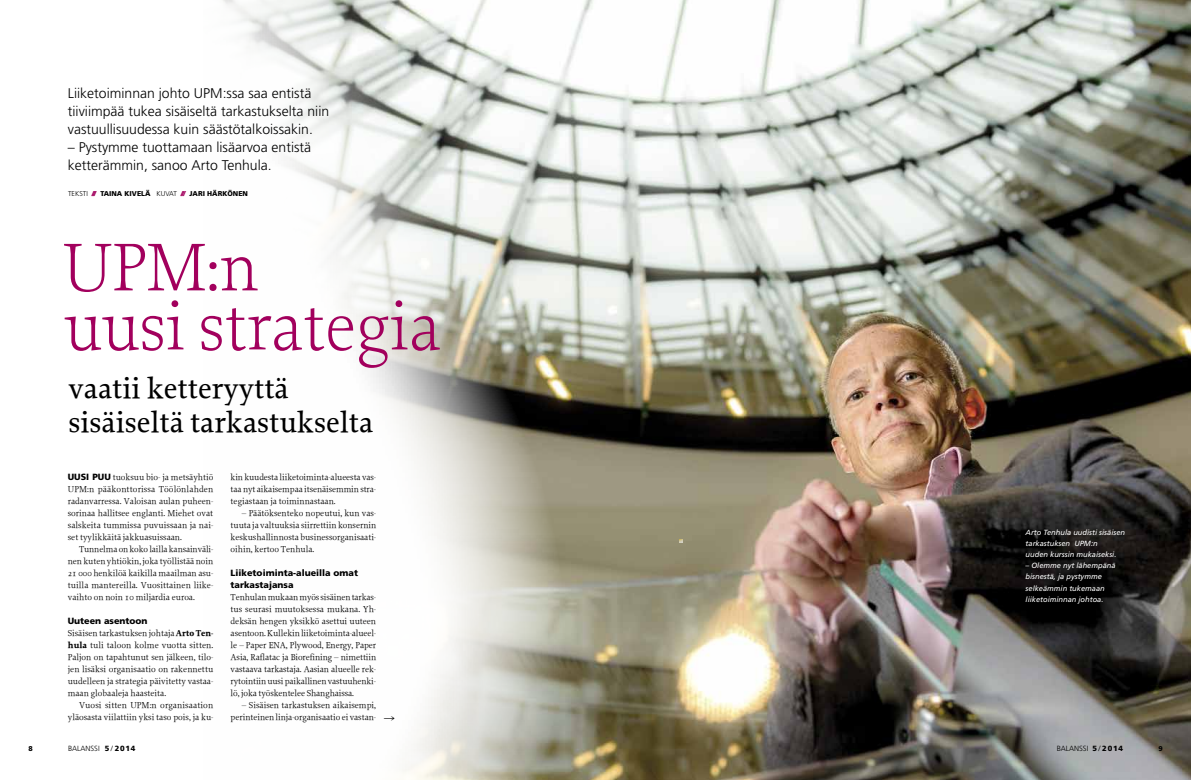
<style>
.page{position:relative;width:1191px;height:780px;background:#fff}
.page>*{position:absolute;margin:0;border:0;box-sizing:border-box;transform-origin:0 0}
.t1{font:300 71px/59px "Proforma";letter-spacing:-.01em;color:#a2005d}
.t2{font:500 30px/34px "Proforma";color:#000}
.t3{font:300 14px/18px "Frutiger LT Std";color:#000}
.t4{font:9px/12px "Proforma";color:#000;text-align:justify}
.t5{font:900 9px/12px "Frutiger LT Std";color:#000}
.t6{font:italic 7.5px/11px "Frutiger LT Std";color:#fff}
.t7{font:300 7.5px "Frutiger LT Std";color:#000}
.t8{font:900 7px "Frutiger LT Std";color:#000}
.t9{font:300 7px "Frutiger LT Std";color:#000}
.s1{color:#a2005d}
.s2{font-weight:300}
.s3{font-family:"Frutiger LT Std";font-weight:900}
.s4{font-weight:700}
.s5{font-weight:900}
</style>
<div class="page">
<img style="left:566px;top:0;width:625px;height:780px">
<svg style="left:223px;top:0;width:343px;height:780px"></svg>
<svg style="left:384px;top:715px;width:10px;height:5px"></svg>
<h3 class="t3" style="left:68px;top:85px;width:263px">Liiketoiminnan johto U PM:ssa saa entistä tiiviimpää tukea sisäiseltä tarkastukselta niin vastuullisuudessa kuin säästötalkoissakin.</h3>
<h3 class="t3" style="left:68px;top:139px;width:245px">– Pystymme tuottamaan lisäarvoa entistä ketterämmin, sanoo Arto Tenhula.</h3>
<p class="t9" style="left:68px;top:190px;width:15px">Teksti</p>
<p class="t8" style="left:92px;top:190px;width:158px"><span class="s1">///</span> taina kivelä <span class="s2">Kuvat</span> <span class="s1">///</span> jari härkönen</p>
<h1 class="t1" style="left:63px;top:237px;width:380px">UPM:n<br>uusi strategia</h1>
<h2 class="t2" style="left:69px;top:370px;width:306px">vaatii ketteryyttä sisäiseltä tarkastukselta</h2>
<p class="t4" style="left:68px;top:471px;width:147px"><span class="s3">UUSI PUU</span> tuoksuu bio- ja metsäyhtiö UPM:n pääkonttorissa Töölönlahden radanvarressa. Valoisan aulan puheen&shy;sorinaa hallitsee englanti. Miehet ovat salskeita tummissa puvuissaan ja nai&shy;set tyylikkäitä jakkuasuissaan.</p>
<p class="t4" style="left:68px;top:543px;width:147px;text-indent:11px">Tunnelma on koko lailla kansainväli&shy;nen kuten yhtiökin, joka työllistää noin 21 000 henkilöä kaikilla maailman asu&shy;tuilla mantereilla. Vuosittainen liike&shy;vaihto on noin 10 miljardia euroa.</p>
<p class="t5" style="left:68px;top:614px;width:81px">Uuteen asentoon</p>
<p class="t4" style="left:68px;top:627px;width:147px">Sisäisen tarkastuksen johtaja<span class="s4">Arto Ten&shy;hula</span> tuli taloon kolme vuotta sitten.<br>Paljon on tapahtunut sen jälkeen, tilo&shy;jen lisäksi organisaatio on rakennettu uudelleen ja strategia päivitetty vastaa&shy;maan globaaleja haasteita.</p>
<p class="t4" style="left:68px;top:699px;width:147px;text-align:right">Vuosi sitten UPM:n organisaation yläosasta viilattiin yksi taso pois, ja ku-</p>
<p class="t4" style="left:231px;top:471px;width:147px">kin kuudesta liiketoiminta-alueesta vas&shy;taa nyt aikaisempaa itsenäisemmin stra&shy;tegiastaan ja toiminnastaan.</p>
<p class="t4" style="left:231px;top:507px;width:147px;text-indent:11px">– Päätöksenteko nopeutui, kun vas&shy;tuuta ja valtuuksia siirrettiin konsernin keskushallinnosta businessorganisaati&shy;oihin, kertoo Tenhula.</p>
<p class="t5" style="left:231px;top:566px;width:129px">Liiketoiminta-alueilla omat tarkastajansa</p>
<p class="t4" style="left:231px;top:591px;width:147px">Tenhulan mukaan myös sisäinen tarkas&shy;tus seurasi muutoksessa mukana. Yh&shy;deksän hengen yksikkö asettui uuteen asentoon. Kullekin liiketoiminta-alueel&shy;le – Paper ENA, Plywood, Energy, Paper Asia, Raflatac ja Biorefining – nimettiin vastaava tarkastaja. Aasian alueelle rek&shy;rytointiin uusi paikallinen vastuuhenki&shy;lö, joka työskentelee Shanghaissa.</p>
<p class="t4" style="left:231px;top:699px;width:147px;text-align:right">– Sisäisen tarkastuksen aikaisempi, perinteinen linja-organisaatio ei vastan-</p>
<p class="t6" style="left:1025px;top:527px;width:101px">Arto Tenhula uudisti sisäisen tarkastuksen UPM:n<br>uuden kurssin mukaiseksi.</p>
<p class="t6" style="left:1025px;top:560px;width:92px">– Olemme nyt lähempänä bisnestä, ja pystymme selkeämmin tukemaan liiketoiminnan johtoa.</p>
<p class="t8" style="left:28px;top:744px;width:6px">8</p>
<p class="t7" style="left:68px;top:744px;width:69px">BALANSSI <span class="s5">5</span> / <span class="s5">2014</span></p>
<p class="t7" style="left:1056px;top:744px;width:68px">BALANSSI <span class="s5">5</span> / <span class="s5">2014</span></p>
<p class="t8" style="left:1158px;top:744px;width:6px">9</p>
</div>
